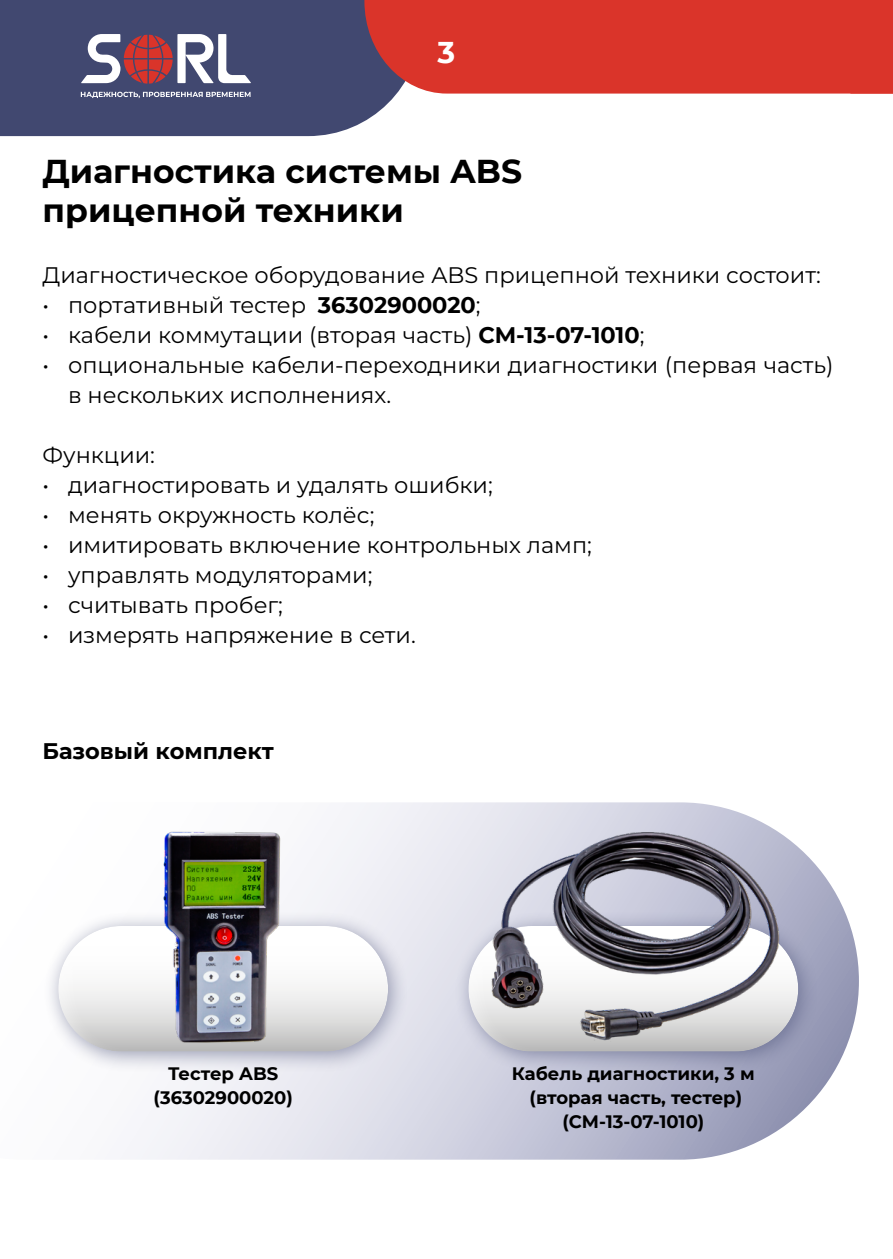
<style>
.page{position:relative;width:893px;height:1259px;background:#fff}
.page>*{position:absolute;margin:0;border:0;box-sizing:border-box;transform-origin:0 0}
.t1{font:700 33px/39.6px "Montserrat";color:#000}
.t2{font:700 30px "Montserrat";color:#fff}
.t3{font:22.5px/30px "Montserrat";color:#000}
.t4{font:700 22.5px "Montserrat";color:#000}
.t5{font:700 18px/24px "Montserrat";color:#000;text-align:center}
.s1{font-weight:700}
</style>
<div class="page">
<svg style="left:136px;top:802px;width:723px;height:357px"></svg>
<div style="left:0;top:0;width:396px;height:136px;background:#414870"></div>
<div style="left:364px;top:0;width:486px;height:94px;background:#da342a"></div>
<svg style="left:81px;top:34px;width:170px;height:50px"></svg>
<svg style="left:81px;top:92px;width:170px;height:6px"></svg>
<div style="left:43px;top:910px;width:366px;height:162px;background:#414870;opacity:.5"></div>
<div style="left:29px;top:902px;width:384px;height:150px;background:#fff;opacity:.4"></div>
<div style="left:453px;top:910px;width:366px;height:162px;background:#414870;opacity:.5"></div>
<div style="left:439px;top:902px;width:384px;height:150px;background:#fff;opacity:.4"></div>
<img style="left:160px;top:826px;width:127px;height:220px">
<img style="left:485px;top:823px;width:301px;height:223px">
<div style="left:850px;top:0;width:43px;height:94px;background:#da342a"></div>
<h2 class="t2" style="left:438px;top:31px;width:19px">3</h2>
<h1 class="t1" style="left:43px;top:149px;width:481px">Диагностика системы ABS прицепной техники</h1>
<p class="t3" style="left:43px;top:260px;width:780px">Диагностическое оборудование ABS прицепной техники состоит:</p>
<p class="t3" style="left:43px;top:290px;width:440px">• портативный тестер <span class="s1">36302900020</span>;</p>
<p class="t3" style="left:43px;top:320px;width:603px">• кабели коммутации (вторая часть) <span class="s1">CM-13-07-1010</span>;</p>
<p class="t3" style="left:68px;top:350px;width:767px;text-indent:-26px">• опциональные кабели-переходники диагностики (первая часть) в нескольких исполнениях.</p>
<p class="t3" style="left:43px;top:440px;width:114px">Функции:</p>
<p class="t3" style="left:43px;top:470px;width:452px">• диагностировать и удалять ошибки;</p>
<p class="t3" style="left:43px;top:500px;width:333px">• менять окружность колёс;</p>
<p class="t3" style="left:43px;top:530px;width:551px">• имитировать включение контрольных ламп;</p>
<p class="t3" style="left:43px;top:560px;width:331px">• управлять модуляторами;</p>
<p class="t3" style="left:43px;top:590px;width:242px">• считывать пробег;</p>
<p class="t3" style="left:43px;top:620px;width:375px">• измерять напряжение в сети.</p>
<p class="t4" style="left:43px;top:735px;width:233px">Базовый комплект</p>
<p class="t5" style="left:154px;top:1060px;width:141px">Тестер ABS (36302900020)</p>
<p class="t5" style="left:512px;top:1060px;width:244px">Кабель диагностики, 3 м (вторая часть, тестер) (CM-13-07-1010)</p>
</div>
